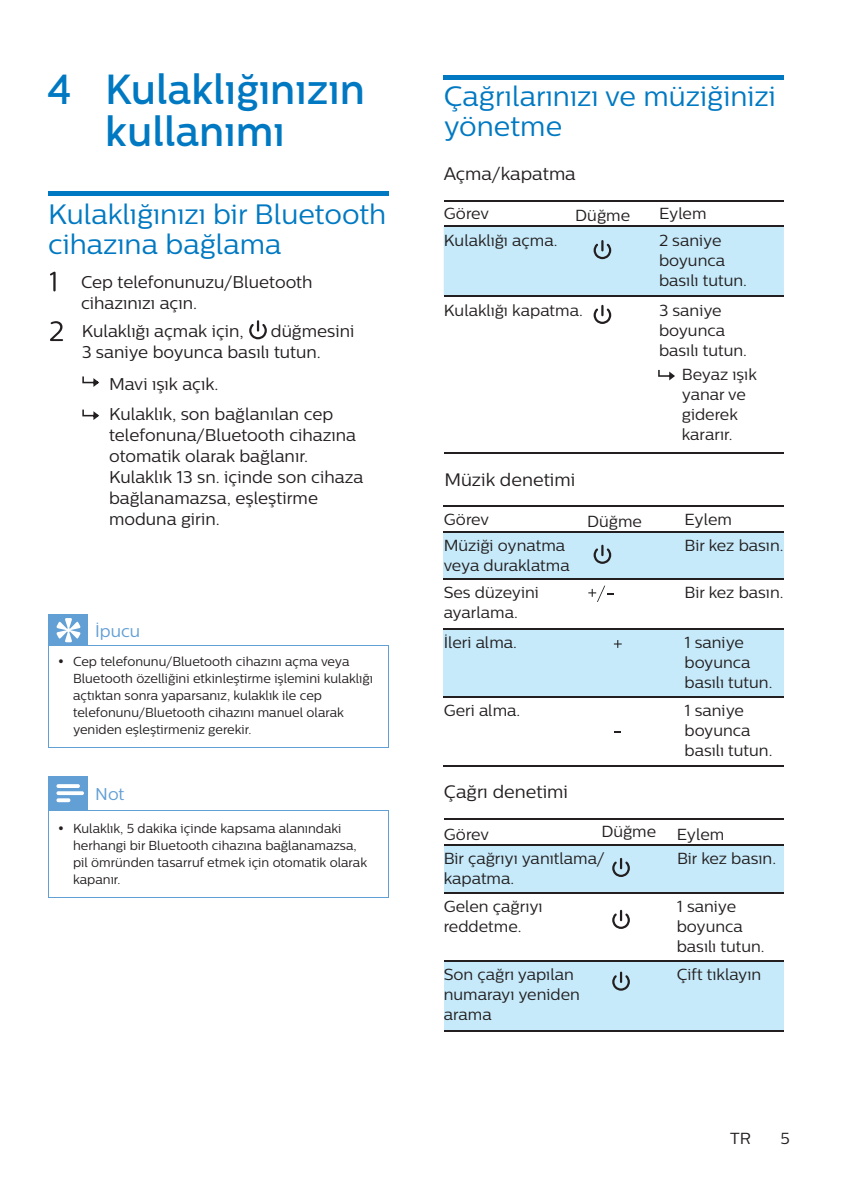
<style>
.page{position:relative;width:842px;height:1191px;background:#fff}
.page>*{position:absolute;margin:0;border:0;box-sizing:border-box;transform-origin:0 0}
.t1{font:500 42px/42px "Centrale Sans";color:#0079c2;text-align:center}
.t2{font:28px/30px "Centrale Sans";color:#0079c2}
.t3{font:18px "Centrale Sans";color:#231f20}
.t4{font:17px/21px "Centrale Sans";color:#231f20}
.t5{font:17px "Centrale Sans";color:#629fd5}
.t6{font:16px/20px "Centrale Sans";color:#231f20}
.t7{font:13px/17px "Centrale Sans";color:#231f20}
</style>
<div class="page">
<hr style="left:48px;top:192px;width:340px;height:4px;background:#0079c2">
<svg style="left:50px;top:272px;width:6px;height:19px"></svg>
<svg style="left:50px;top:321px;width:13px;height:20px"></svg>
<svg style="left:82px;top:376px;width:17px;height:11px"></svg>
<svg style="left:82px;top:409px;width:17px;height:11px"></svg>
<div style="left:49px;top:614px;width:38px;height:31px;background:#629fd5"></div>
<hr style="left:48px;top:645px;width:1px;height:102px;background:#629fd5">
<hr style="left:388px;top:646px;width:1px;height:101px;background:#629fd5">
<hr style="left:48px;top:747px;width:39px;height:1px;background:#629fd5">
<hr style="left:87px;top:747px;width:302px;height:1px;background:#629fd5">
<hr style="left:48px;top:615px;width:1px;height:30px;background:#629fd5">
<hr style="left:48px;top:614px;width:40px;height:1px;background:#629fd5">
<hr style="left:87px;top:615px;width:1px;height:30px;background:#629fd5">
<hr style="left:87px;top:645px;width:302px;height:1px;background:#629fd5">
<svg style="left:57px;top:618px;width:23px;height:24px"></svg>
<div style="left:48px;top:776px;width:39px;height:34px;background:#629fd5"></div>
<hr style="left:48px;top:810px;width:1px;height:87px;background:#629fd5">
<hr style="left:388px;top:810px;width:1px;height:87px;background:#629fd5">
<hr style="left:48px;top:897px;width:39px;height:1px;background:#629fd5">
<hr style="left:87px;top:897px;width:302px;height:1px;background:#629fd5">
<hr style="left:87px;top:776px;width:1px;height:34px;background:#629fd5">
<hr style="left:87px;top:810px;width:302px;height:1px;background:#629fd5">
<svg style="left:56px;top:784px;width:28px;height:18px"></svg>
<hr style="left:444px;top:75px;width:340px;height:4px;background:#0079c2">
<hr style="left:444px;top:200px;width:121px;height:1px;background:#231f20">
<hr style="left:565px;top:200px;width:83px;height:1px;background:#231f20">
<hr style="left:648px;top:200px;width:136px;height:1px;background:#231f20">
<hr style="left:444px;top:453px;width:121px;height:1px;background:#231f20">
<hr style="left:565px;top:453px;width:83px;height:1px;background:#231f20">
<hr style="left:648px;top:453px;width:136px;height:1px;background:#231f20">
<svg style="left:658px;top:370px;width:17px;height:10px"></svg>
<div style="left:674px;top:629px;width:110px;height:67px;background:#c6eafa"></div>
<div style="left:577px;top:629px;width:97px;height:67px;background:#c6eafa"></div>
<div style="left:444px;top:629px;width:133px;height:67px;background:#c6eafa"></div>
<div style="left:674px;top:532px;width:110px;height:47px;background:#c6eafa"></div>
<div style="left:577px;top:532px;width:97px;height:47px;background:#c6eafa"></div>
<div style="left:444px;top:532px;width:133px;height:47px;background:#c6eafa"></div>
<hr style="left:444px;top:506px;width:133px;height:1px;background:#231f20">
<hr style="left:577px;top:506px;width:97px;height:1px;background:#231f20">
<hr style="left:674px;top:506px;width:110px;height:1px;background:#231f20">
<hr style="left:444px;top:531px;width:133px;height:1px;background:#231f20">
<hr style="left:577px;top:531px;width:97px;height:1px;background:#231f20">
<hr style="left:674px;top:531px;width:110px;height:1px;background:#231f20">
<hr style="left:444px;top:579px;width:133px;height:1px;background:#231f20">
<hr style="left:577px;top:579px;width:97px;height:1px;background:#231f20">
<hr style="left:674px;top:579px;width:110px;height:1px;background:#231f20">
<hr style="left:444px;top:628px;width:133px;height:1px;background:#231f20">
<hr style="left:577px;top:628px;width:97px;height:1px;background:#231f20">
<hr style="left:674px;top:628px;width:110px;height:1px;background:#231f20">
<hr style="left:444px;top:696px;width:133px;height:1px;background:#231f20">
<hr style="left:577px;top:696px;width:97px;height:1px;background:#231f20">
<hr style="left:674px;top:696px;width:110px;height:1px;background:#231f20">
<hr style="left:444px;top:766px;width:133px;height:1px;background:#231f20">
<hr style="left:577px;top:766px;width:97px;height:1px;background:#231f20">
<hr style="left:674px;top:766px;width:110px;height:1px;background:#231f20">
<svg style="left:614px;top:640px;width:8px;height:8px"></svg>
<svg style="left:588px;top:585px;width:26px;height:17px"></svg>
<div style="left:666px;top:961px;width:118px;height:70px;background:#c6eafa"></div>
<div style="left:583px;top:961px;width:83px;height:70px;background:#c6eafa"></div>
<div style="left:444px;top:961px;width:139px;height:70px;background:#c6eafa"></div>
<div style="left:666px;top:845px;width:118px;height:47px;background:#c6eafa"></div>
<div style="left:583px;top:845px;width:83px;height:47px;background:#c6eafa"></div>
<div style="left:444px;top:845px;width:139px;height:47px;background:#c6eafa"></div>
<hr style="left:444px;top:819px;width:139px;height:1px;background:#231f20">
<hr style="left:583px;top:819px;width:83px;height:1px;background:#231f20">
<hr style="left:666px;top:819px;width:118px;height:1px;background:#231f20">
<hr style="left:444px;top:844px;width:139px;height:1px;background:#231f20">
<hr style="left:583px;top:844px;width:83px;height:1px;background:#231f20">
<hr style="left:666px;top:844px;width:118px;height:1px;background:#231f20">
<hr style="left:444px;top:892px;width:139px;height:1px;background:#231f20">
<hr style="left:583px;top:892px;width:83px;height:1px;background:#231f20">
<hr style="left:666px;top:892px;width:118px;height:1px;background:#231f20">
<hr style="left:444px;top:961px;width:139px;height:1px;background:#231f20">
<hr style="left:583px;top:961px;width:83px;height:1px;background:#231f20">
<hr style="left:666px;top:961px;width:118px;height:1px;background:#231f20">
<hr style="left:444px;top:1030px;width:139px;height:1px;background:#231f20">
<hr style="left:583px;top:1030px;width:83px;height:1px;background:#231f20">
<hr style="left:666px;top:1030px;width:118px;height:1px;background:#231f20">
<svg style="left:249px;top:320px;width:18px;height:19px"></svg>
<div style="left:444px;top:226px;width:340px;height:70px;background:#c6eafa"></div>
<svg style="left:594px;top:305px;width:17px;height:19px"></svg>
<svg style="left:594px;top:545px;width:17px;height:19px"></svg>
<svg style="left:612px;top:858px;width:18px;height:19px"></svg>
<svg style="left:612px;top:910px;width:18px;height:19px"></svg>
<svg style="left:612px;top:971px;width:18px;height:19px"></svg>
<h1 class="t1" style="left:47px;top:68px;width:319px">4 Kulaklığınızın kullanımı</h1>
<h2 class="t2" style="left:48px;top:199px;width:340px">Kulaklığınızı bir Bluetooth cihazına bağlama</h2>
<p class="t4" style="left:81px;top:271px;width:233px">Cep telefonunuzu/Bluetooth cihazınızı açın.</p>
<p class="t4" style="left:82px;top:320px;width:164px">Kulaklığı açmak için,</p>
<p class="t4" style="left:82px;top:320px;width:274px;text-indent:189px">düğmesini<br>3 saniye boyunca basılı tutun.</p>
<p class="t4" style="left:109px;top:368px;width:226px;line-height:30.6px">Mavi ışık açık.<br>Kulaklık, son bağlanılan cep</p>
<p class="t4" style="left:109px;top:425px;width:256px">telefonuna/Bluetooth cihazına otomatik olarak bağlanır.<br>Kulaklık 13 sn. içinde son cihaza bağlanamazsa, eşleştirme moduna girin.</p>
<p class="t5" style="left:95px;top:621px;width:46px">İpucu</p>
<p class="t7" style="left:73px;top:652px;width:301px;text-indent:-15px">• Cep telefonunu/Bluetooth cihazını açma veya Bluetooth özelliğini etkinleştirme işlemini kulaklığı açtıktan sonra yaparsanız, kulaklık ile cep telefonunu/Bluetooth cihazını manuel olarak yeniden eşleştirmeniz gerekir.</p>
<p class="t5" style="left:95px;top:783px;width:31px">Not</p>
<p class="t7" style="left:73px;top:819px;width:295px;text-indent:-15px">• Kulaklık, 5 dakika içinde kapsama alanındaki herhangi bir Bluetooth cihazına bağlanamazsa, pil ömründen tasarruf etmek için otomatik olarak kapanır.</p>
<h2 class="t2" style="left:444px;top:81px;width:334px">Çağrılarınızı ve müziğinizi yönetme</h2>
<p class="t3" style="left:444px;top:163px;width:134px">Açma/kapatma</p>
<p class="t6" style="left:444px;top:204px;width:47px">Görev</p>
<p class="t6" style="left:575px;top:205px;width:56px">Düğme</p>
<p class="t6" style="left:659px;top:204px;width:49px">Eylem</p>
<p class="t6" style="left:444px;top:230px;width:115px">Kulaklığı açma.</p>
<p class="t6" style="left:659px;top:230px;width:89px">2 saniye boyunca basılı tutun.</p>
<p class="t6" style="left:659px;top:300px;width:89px">3 saniye boyunca basılı tutun.</p>
<p class="t6" style="left:682px;top:364px;width:76px">Beyaz ışık yanar ve giderek kararır.</p>
<p class="t6" style="left:444px;top:300px;width:140px">Kulaklığı kapatma.</p>
<p class="t3" style="left:444px;top:469px;width:133px">Müzik denetimi</p>
<p class="t6" style="left:444px;top:509px;width:47px">Görev</p>
<p class="t6" style="left:587px;top:511px;width:56px">Düğme</p>
<p class="t6" style="left:684px;top:509px;width:49px">Eylem</p>
<p class="t6" style="left:444px;top:535px;width:128px">Müziği oynatma veya duraklatma</p>
<p class="t6" style="left:684px;top:535px;width:101px">Bir kez basın.</p>
<p class="t6" style="left:444px;top:582px;width:97px">Ses düzeyini</p>
<p class="t6" style="left:684px;top:582px;width:101px">Bir kez basın.</p>
<p class="t6" style="left:444px;top:598px;width:76px;line-height:29.2px">ayarlama.<br>İleri alma.</p>
<p class="t6" style="left:684px;top:631px;width:89px">1 saniye boyunca basılı tutun.</p>
<p class="t6" style="left:444px;top:699px;width:78px">Geri alma.</p>
<p class="t3" style="left:444px;top:781px;width:126px">Çağrı denetimi</p>
<p class="t6" style="left:684px;top:699px;width:89px">1 saniye boyunca basılı tutun.</p>
<p class="t6" style="left:444px;top:824px;width:47px">Görev</p>
<p class="t6" style="left:601px;top:821px;width:56px">Düğme</p>
<p class="t6" style="left:677px;top:824px;width:49px">Eylem</p>
<p class="t6" style="left:444px;top:848px;width:162px">Bir çağrıyı yanıtlama/ kapatma.</p>
<p class="t6" style="left:677px;top:848px;width:101px">Bir kez basın.</p>
<p class="t6" style="left:444px;top:896px;width:100px">Gelen çağrıyı reddetme.</p>
<p class="t6" style="left:444px;top:964px;width:138px">Son çağrı yapılan numarayı yeniden arama</p>
<p class="t6" style="left:677px;top:964px;width:86px">Çift tıklayın</p>
<p class="t6" style="left:677px;top:896px;width:89px">1 saniye boyunca basılı tutun.</p>
<p class="t6" style="left:730px;top:1128px;width:22px">TR</p>
<p class="t6" style="left:781px;top:1128px;width:11px">5</p>
</div>
